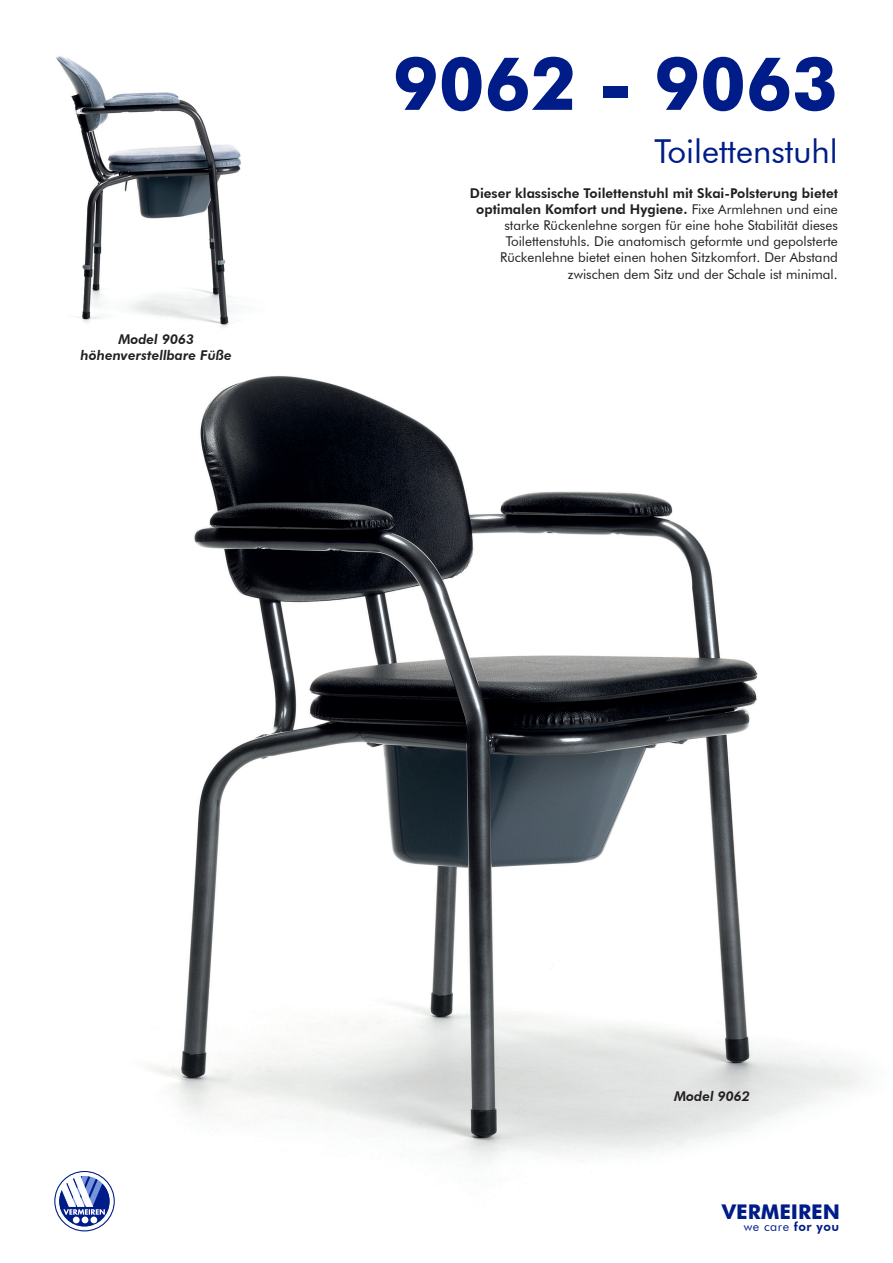
<style>
.page{position:relative;width:893px;height:1263px;background:#fff}
.page>*{position:absolute;margin:0;border:0;box-sizing:border-box;transform-origin:0 0}
.t1{font:700 73.5px "Futura BT";color:#001c88}
.t2{font:33px "Futura BT";color:#001c88}
.t3{font:700 20.25px "Futura BT";color:#001c88}
.t4{font:13.5px/16.2px "Futura BT";color:#231f20;text-align:right}
.t5{font:italic 800 13.5px "Futura BT";color:#231f20}
.t6{font:12.45px "Futura BT";letter-spacing:.04em;color:#001c88}
.s1{font-weight:800}
</style>
<div class="page">
<img style="left:54px;top:376px;width:812px;height:856px">
<img style="left:56px;top:55px;width:185px;height:273px">
<div style="left:54px;top:1171px;width:61px;height:60px;border:2px solid #001c88;border-radius:50%"></div>
<svg style="left:56px;top:1172px;width:57px;height:58px"></svg>
<p class="t5" style="left:118px;top:331px;width:77px">Model 9063</p>
<p class="t5" style="left:81px;top:347px;width:153px">höhenverstellbare Füße</p>
<p class="t1" style="left:393px;top:39px;width:447px">9062 - 9063</p>
<p class="t2" style="left:654px;top:131px;width:185px">Toilettenstuhl</p>
<p class="t4" style="left:470px;top:185px;width:369px"><span class="s1">Dieser klassische Toilettenstuhl mit Skai-Polsterung bietet optimalen Komfort und Hygiene.</span> Fixe Armlehnen und eine starke Rückenlehne sorgen für eine hohe Stabilität dieses Toilettenstuhls. Die anatomisch geformte und gepolsterte Rückenlehne bietet einen hohen Sitzkomfort. Der Abstand zwischen dem Sitz und der Schale ist minimal.</p>
<p class="t5" style="left:674px;top:1088px;width:77px">Model 9062</p>
<p class="t3" style="left:722px;top:1200px;width:120px">VERMEIREN</p>
<p class="t6" style="left:744px;top:1219px;width:97px">we care <span class="s1">for you</span></p>
</div>
